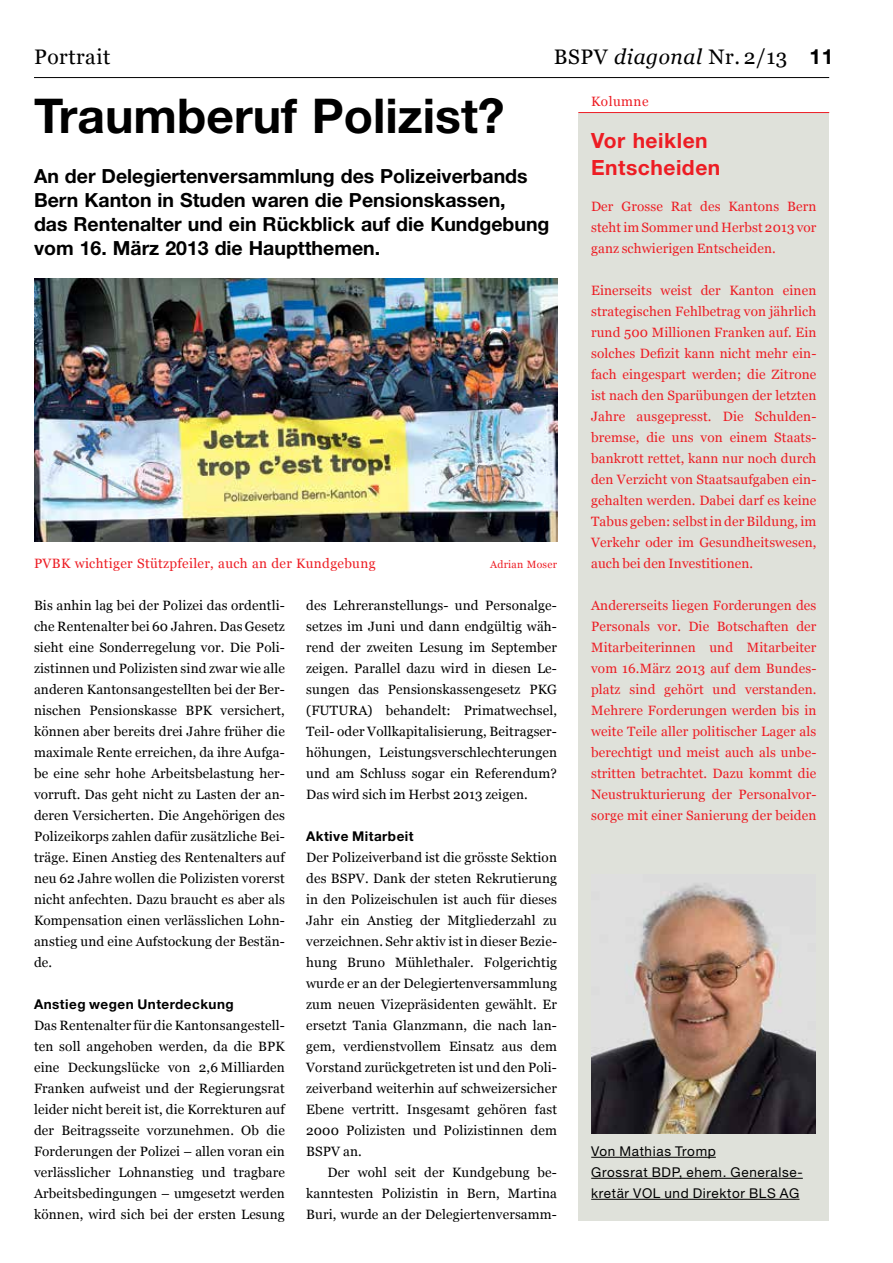
<style>
.page{position:relative;width:893px;height:1263px;background:#fff}
.page>*{position:absolute;margin:0;border:0;box-sizing:border-box;transform-origin:0 0}
.t1{font:700 48px "Helvetica Neue";color:#000}
.t2{font:21px "Georgia";letter-spacing:.025em;color:#000}
.t3{font:700 21px/27px "Helvetica Neue";letter-spacing:.025em;color:#ed1d24}
.t4{font:700 19.5px/24px "Helvetica Neue";color:#000}
.t5{font:13.5px/21px "Georgia";letter-spacing:.01em;color:#000;text-align:justify}
.t6{font:13.5px/21px "Georgia";letter-spacing:.01em;color:#ed1d24;text-align:justify}
.t7{font:13.5px/21px "Helvetica Neue";letter-spacing:.05em;color:#000}
.t8{font:700 13.5px "Helvetica Neue";letter-spacing:.035em;color:#000}
.t9{font:13.5px "Georgia";letter-spacing:.035em;color:#ed1d24}
.t10{font:10.5px "Georgia";letter-spacing:.025em;color:#ed1d24}
.s1{font-style:italic}
.s2{font-family:"Helvetica Neue";font-weight:700}
</style>
<div class="page">
<hr style="left:34px;top:77px;width:795px;height:1px;background:#000">
<div style="left:578px;top:113px;width:251px;height:1107px;background:#dfe1da"></div>
<hr style="left:578px;top:112px;width:251px;height:1px;background:#ed1d24">
<img style="left:591px;top:883px;width:224px;height:251px">
<hr style="left:591px;top:1157px;width:125px;height:1px;background:#000">
<hr style="left:591px;top:1178px;width:212px;height:1px;background:#000">
<hr style="left:591px;top:1199px;width:208px;height:1px;background:#000">
<img style="left:34px;top:279px;width:523px;height:262px">
<h2 class="t2" style="left:34px;top:45px;width:78px">Portrait</h2>
<h2 class="t2" style="left:554px;top:45px;width:281px">BSPV <span class="s1">diagonal</span> Nr. 2/13 <span class="s2">11</span></h2>
<h1 class="t1" style="left:34px;top:86px;width:472px">Traumberuf Polizist?</h1>
<h3 class="t4" style="left:34px;top:163px;width:517px">An der Delegiertenversammlung des Polizeiverbands Bern Kanton in Studen waren die Pensionskassen,<br>das Rentenalter und ein Rückblick auf die Kundgebung vom 16. März 2013 die Hauptthemen.</h3>
<p class="t9" style="left:591px;top:93px;width:59px">Kolumne</p>
<h2 class="t3" style="left:591px;top:126px;width:131px">Vor heiklen<br>Entscheiden</h2>
<p class="t6" style="left:591px;top:196px;width:227px">Der Grosse Rat des Kantons Bern steht im Sommer und Herbst 2013 vor ganz schwierigen Entscheiden.</p>
<p class="t6" style="left:591px;top:280px;width:227px">Einerseits weist der Kanton einen strategischen Fehlbetrag von jährlich rund 500 Millionen Franken auf. Ein solches Defizit kann nicht mehr ein&shy;fach eingespart werden; die Zitrone ist nach den Sparübungen der letzten Jahre ausgepresst. Die Schulden&shy;bremse, die uns von einem Staats&shy;bankrott rettet, kann nur noch durch den Verzicht von Staatsaufgaben ein&shy;gehalten werden. Dabei darf es keine Tabus geben: selbst in der Bildung, im Verkehr oder im Gesundheitswesen, auch bei den Investitionen.</p>
<p class="t6" style="left:591px;top:595px;width:227px">Andererseits liegen Forderungen des Personals vor. Die Botschaften der Mitarbeiterinnen und Mitarbeiter vom 16.März 2013 auf dem Bundes&shy;platz sind gehört und verstanden.<br>Mehrere Forderungen werden bis in weite Teile aller politischer Lager als berechtigt und meist auch als unbe&shy;stritten betrachtet. Dazu kommt die Neustrukturierung der Personalvor&shy;sorge mit einer Sanierung der beiden</p>
<p class="t6" style="left:34px;top:553px;width:343px">PVBK wichtiger Stützpfeiler, auch an der Kundgebung</p>
<p class="t10" style="left:490px;top:558px;width:68px">Adrian Moser</p>
<p class="t5" style="left:34px;top:595px;width:252px">Bis anhin lag bei der Polizei das ordentli&shy;che Rentenalter bei 60 Jahren. Das Gesetz sieht eine Sonderregelung vor. Die Poli&shy;zistinnen und Polizisten sind zwar wie alle anderen Kantonsangestellten bei der Ber&shy;nischen Pensionskasse BPK versichert, können aber bereits drei Jahre früher die maximale Rente erreichen, da ihre Aufga&shy;be eine sehr hohe Arbeitsbelastung her&shy;vorruft. Das geht nicht zu Lasten der an&shy;deren Versicherten. Die Angehörigen des Polizeikorps zahlen dafür zusätzliche Bei&shy;träge. Einen Anstieg des Rentenalters auf neu 62 Jahre wollen die Polizisten vorerst nicht anfechten. Dazu braucht es aber als Kompensation einen verlässlichen Lohn&shy;anstieg und eine Aufstockung der Bestän&shy;de.</p>
<p class="t8" style="left:34px;top:996px;width:201px">Anstieg wegen Unterdeckung</p>
<p class="t5" style="left:34px;top:1015px;width:252px">Das Rentenalter für die Kantonsangestell&shy;ten soll angehoben werden, da die BPK eine Deckungslücke von 2,6 Milliarden Franken aufweist und der Regierungsrat leider nicht bereit ist, die Korrekturen auf der Beitragsseite vorzunehmen. Ob die Forderungen der Polizei – allen voran ein verlässlicher Lohnanstieg und tragbare Arbeitsbedingungen – umgesetzt werden können, wird sich bei der ersten Lesung</p>
<p class="t5" style="left:306px;top:595px;width:252px">des Lehreranstellungs- und Personalge&shy;setzes im Juni und dann endgültig wäh&shy;rend der zweiten Lesung im September zeigen. Parallel dazu wird in diesen Le&shy;sungen das Pensionskassengesetz PKG (FUTURA) behandelt: Primatwechsel, Teil- oder Vollkapitalisierung, Beitragser&shy;höhungen, Leistungsverschlechterungen und am Schluss sogar ein Referendum?<br>Das wird sich im Herbst 2013 zeigen.</p>
<p class="t8" style="left:306px;top:828px;width:109px">Aktive Mitarbeit</p>
<p class="t5" style="left:306px;top:847px;width:252px">Der Polizeiverband ist die grösste Sektion des BSPV. Dank der steten Rekrutierung in den Polizeischulen ist auch für dieses Jahr ein Anstieg der Mitgliederzahl zu verzeichnen. Sehr aktiv ist in dieser Bezie&shy;hung Bruno Mühlethaler. Folgerichtig wurde er an der Delegiertenversammlung zum neuen Vizepräsidenten gewählt. Er ersetzt Tania Glanzmann, die nach lan&shy;gem, verdienstvollem Einsatz aus dem Vorstand zurückgetreten ist und den Poli&shy;zeiverband weiterhin auf schweizersicher Ebene vertritt. Insgesamt gehören fast 2000 Polizisten und Polizistinnen dem BSPV an.</p>
<p class="t5" style="left:306px;top:1162px;width:252px;text-indent:21px">Der wohl seit der Kundgebung be&shy;kanntesten Polizistin in Bern, Martina Buri, wurde an der Delegiertenversamm-</p>
<p class="t7" style="left:591px;top:1140px;width:213px">Von Mathias Tromp<br>Grossrat BDP, ehem. Generalse&shy;kretär VOL und Direktor BLS AG</p>
</div>
